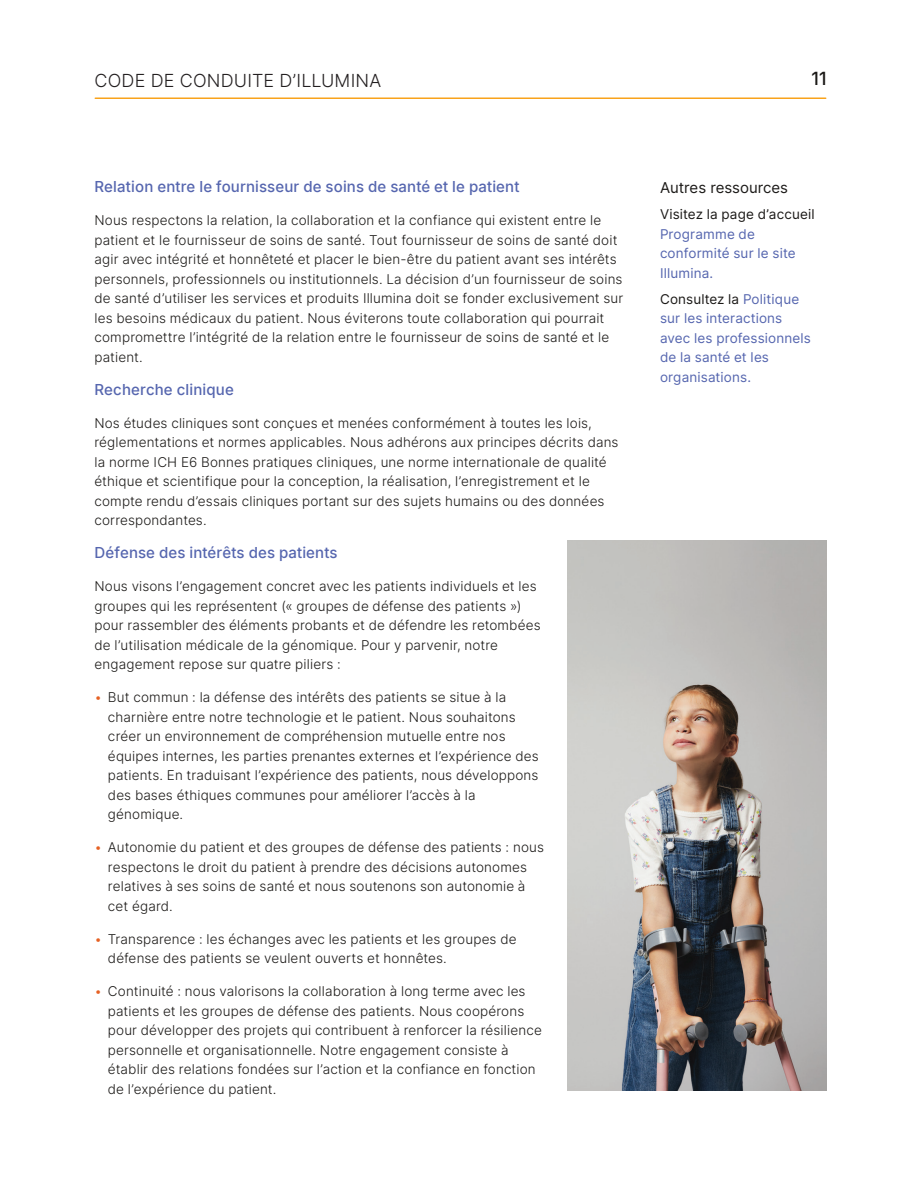
<style>
.page{position:relative;width:918px;height:1188px;background:#fff}
.page>*{position:absolute;margin:0;border:0;box-sizing:border-box;transform-origin:0 0}
.t1{font:18px "Inter";letter-spacing:.01em;color:#231f20}
.t2{font:500 18px "Inter";color:#1c1a18}
.t3{font:500 15px "Inter";letter-spacing:.01em;color:#5666af}
.t4{font:15px "Inter";color:#1c1a18}
.t5{font:13.5px/19.5px "Inter";letter-spacing:.01em;color:#1c1a18}
.t6{font:13.5px/19.5px "Inter";letter-spacing:.01em;color:#5666af}
.s1{color:#e66124}
.s2{color:#1c1a18}
</style>
<div class="page">
<hr style="left:95px;top:98px;width:731px;height:1px;background:#f9a31b">
<img style="left:567px;top:540px;width:259px;height:551px">
<h1 class="t1" style="left:95px;top:67px;width:288px">CODE DE CONDUITE D’ILLUMINA</h1>
<h1 class="t2" style="left:812px;top:65px;width:16px">11</h1>
<p class="t3" style="left:94px;top:176px;width:427px">Relation entre le fournisseur de soins de santé et le patient</p>
<p class="t5" style="left:94px;top:210px;width:530px">Nous respectons la relation, la collaboration et la confiance qui existent entre le patient et le fournisseur de soins de santé. Tout fournisseur de soins de santé doit agir avec intégrité et honnêteté et placer le bien-être du patient avant ses intérêts personnels, professionnels ou institutionnels. La décision d’un fournisseur de soins de santé d’utiliser les services et produits Illumina doit se fonder exclusivement sur les besoins médicaux du patient. Nous éviterons toute collaboration qui pourrait compromettre l’intégrité de la relation entre le fournisseur de soins de santé et le patient.</p>
<p class="t3" style="left:94px;top:378px;width:141px">Recherche clinique</p>
<p class="t5" style="left:94px;top:413px;width:526px">Nos études cliniques sont conçues et menées conformément à toutes les lois, réglementations et normes applicables. Nous adhérons aux principes décrits dans la norme ICH E6 Bonnes pratiques cliniques, une norme internationale de qualité éthique et scientifique pour la conception, la réalisation, l’enregistrement et le compte rendu d’essais cliniques portant sur des sujets humains ou des données correspondantes.</p>
<p class="t3" style="left:94px;top:542px;width:245px">Défense des intérêts des patients</p>
<p class="t5" style="left:94px;top:576px;width:448px">Nous visons l’engagement concret avec les patients individuels et les groupes qui les représentent (« groupes de défense des patients ») pour rassembler des éléments probants et de défendre les retombées de l’utilisation médicale de la génomique. Pour y parvenir, notre engagement repose sur quatre piliers :</p>
<p class="t5" style="left:108px;top:687px;width:432px;text-indent:-13px"><span class="s1">•</span> But commun : la défense des intérêts des patients se situe à la charnière entre notre technologie et le patient. Nous souhaitons créer un environnement de compréhension mutuelle entre nos équipes internes, les parties prenantes externes et l’expérience des patients. En traduisant l’expérience des patients, nous développons des bases éthiques communes pour améliorer l’accès à la génomique.</p>
<p class="t5" style="left:108px;top:837px;width:437px;text-indent:-13px"><span class="s1">•</span> Autonomie du patient et des groupes de défense des patients : nous respectons le droit du patient à prendre des décisions autonomes relatives à ses soins de santé et nous soutenons son autonomie à cet égard.</p>
<p class="t5" style="left:108px;top:929px;width:410px;text-indent:-13px"><span class="s1">•</span> Transparence : les échanges avec les patients et les groupes de défense des patients se veulent ouverts et honnêtes.</p>
<p class="t5" style="left:108px;top:981px;width:435px;text-indent:-13px"><span class="s1">•</span> Continuité : nous valorisons la collaboration à long terme avec les patients et les groupes de défense des patients. Nous coopérons pour développer des projets qui contribuent à renforcer la résilience personnelle et organisationnelle. Notre engagement consiste à établir des relations fondées sur l’action et la confiance en fonction de l’expérience du patient.</p>
<p class="t4" style="left:660px;top:177px;width:130px">Autres ressources</p>
<p class="t5" style="left:660px;top:204px;width:156px">Visitez la page d’accueil</p>
<p class="t6" style="left:660px;top:224px;width:137px">Programme de conformité sur le site<br>Illumina.</p>
<p class="t6" style="left:660px;top:289px;width:153px"><span class="s2">Consultez la</span> Politique sur les interactions avec les professionnels de la santé et les organisations.</p>
</div>
